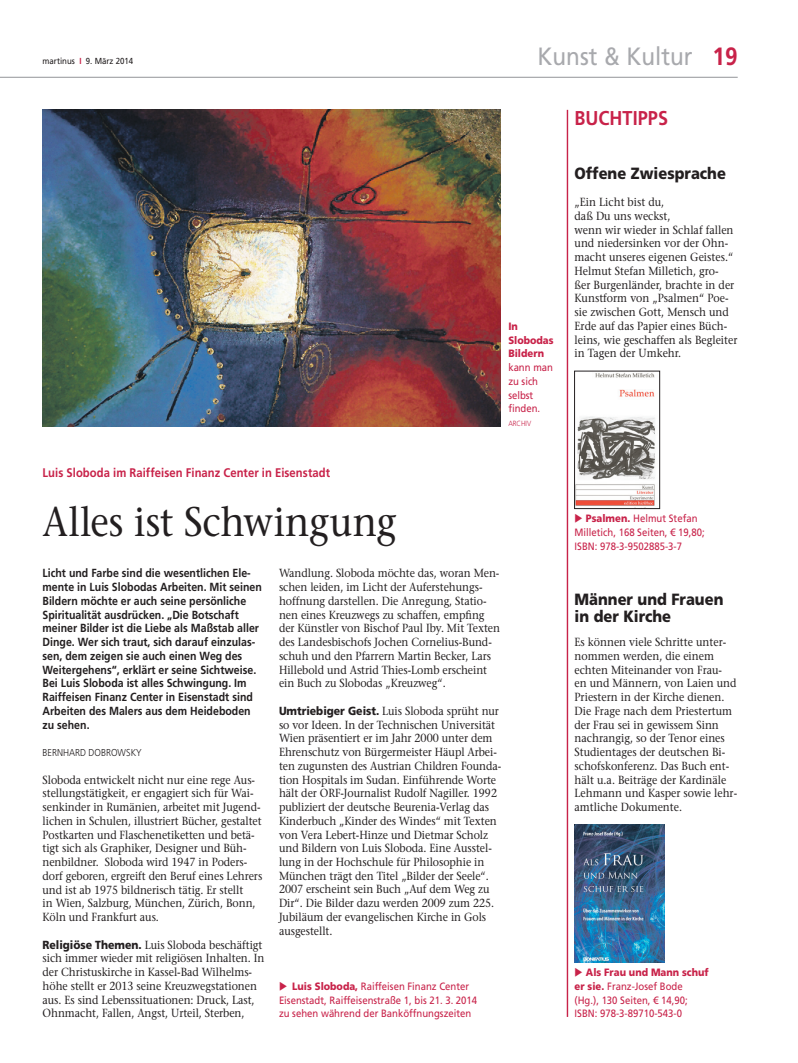
<style>
.page{position:relative;width:798px;height:1063px;background:#fff}
.page>*{position:absolute;margin:0;border:0;box-sizing:border-box;transform-origin:0 0}
.t1{font:500 41.25px "Stone Serif Std";letter-spacing:-.005em;color:#231f20;scale:.9 1}
.t2{font:25px "Frutiger LT Std";color:#a8a9ad;scale:.9 1}
.t3{font:700 20px "Frutiger LT Std";color:#c82249;scale:.9 1}
.t4{font:900 16.25px/17.5px "Frutiger LT Std";color:#231f20;scale:.9 1}
.t5{font:700 12.5px "Frutiger LT Std";letter-spacing:.005em;color:#c82249;scale:.9 1}
.t6{font:500 11.75px/13.8px "Stone Serif Std";letter-spacing:-.005em;color:#231f20;scale:.9 1}
.t7{font:700 11.75px/13.8px "Frutiger LT Std";color:#231f20;scale:.9 1}
.t8{font:10.62px/13.8px "Frutiger LT Std";color:#c82249;scale:.9 1}
.t9{font:900 10.62px/13.8px "Frutiger LT Std";color:#c82249;scale:.9 1}
.t10{font:300 10px "Frutiger LT Std";color:#231f20;scale:.9 1}
.t11{font:8.75px "Frutiger LT Std";color:#231f20;scale:.9 1}
.t12{font:300 7.5px "Frutiger LT Std";color:#c82249;scale:.9 1}
.s1{font-weight:700;color:#c82249}
.s2{font-weight:900}
.s3{font-family:"Frutiger LT Std";font-weight:900}
</style>
<div class="page">
<hr style="left:0;top:77px;width:737px;height:1px;background:#a8a9ad">
<hr style="left:566px;top:110px;width:2px;height:907px;background:#c82249">
<img style="left:43px;top:110px;width:457px;height:316px">
<img style="left:576px;top:373px;width:79px;height:133px">
<div style="left:574px;top:371px;width:85px;height:138px;border:1px solid #231f20"></div>
<img style="left:574px;top:825px;width:90px;height:137px">
<p class="t11" style="left:43px;top:56px;width:102px">martinus <span class="s1">I</span> 9. März 2014</p>
<p class="t5" style="left:43px;top:466px;width:321px">Luis Sloboda im Raiffeisen Finanz Center in Eisenstadt</p>
<h1 class="t1" style="left:43px;top:497px;width:394px">Alles ist Schwingung</h1>
<h2 class="t2" style="left:537px;top:41px;width:224px">Kunst &amp; Kultur <span class="s1">19</span></h2>
<p class="t9" style="left:508px;top:319px;width:52px">In<br>Slobodas<br>Bildern</p>
<p class="t8" style="left:508px;top:361px;width:51px">kann man zu sich selbst finden.</p>
<p class="t12" style="left:508px;top:419px;width:27px">ARCHIV</p>
<h3 class="t3" style="left:574px;top:106px;width:105px">Buchtipps</h3>
<h3 class="t4" style="left:574px;top:164px;width:170px">Offene Zwiesprache</h3>
<p class="t6" style="left:574px;top:195px;width:182px">„Ein Licht bist du,<br>daß Du uns weckst,<br>wenn wir wieder in Schlaf fallen und niedersinken vor der Ohn&shy;macht unseres eigenen Geistes.“<br>Helmut Stefan Milletich, gro&shy;ßer Burgenländer, brachte in der<br>Kunstform von „Psalmen“ Poe&shy;sie zwischen Gott, Mensch und<br>Erde auf das Papier eines Büch&shy;leins, wie geschaffen als Begleiter in Tagen der Umkehr.</p>
<p class="t8" style="left:574px;top:512px;width:146px">◆ <span class="s2">Psalmen.</span> Helmut Stefan<br>Milletich, 168 Seiten, € 19,80;<br>ISBN: 978-3-9502885-3-7</p>
<p class="t7" style="left:43px;top:566px;width:245px">Licht und Farbe sind die wesentlichen Ele&shy;mente in Luis Slobodas Arbeiten. Mit seinen Bildern möchte er auch seine persönliche Spiritualität ausdrücken. „Die Botschaft meiner Bilder ist die Liebe als Maßstab aller Dinge. Wer sich traut, sich darauf einzulas&shy;sen, dem zeigen sie auch einen Weg des Weitergehens“, erklärt er seine Sichtweise.<br>Bei Luis Sloboda ist alles Schwingung. Im Raiffeisen Finanz Center in Eisenstadt sind Arbeiten des Malers aus dem Heideboden zu sehen.</p>
<p class="t10" style="left:43px;top:747px;width:112px">BERNHARD DOBROWSKY</p>
<p class="t6" style="left:43px;top:773px;width:245px">Sloboda entwickelt nicht nur eine rege Aus&shy;stellungstätigkeit, er engagiert sich für Wai&shy;senkinder in Rumänien, arbeitet mit Jugend&shy;lichen in Schulen, illustriert Bücher, gestaltet Postkarten und Flaschenetiketten und betä&shy;tigt sich als Graphiker, Designer und Büh&shy;nenbildner. Sloboda wird 1947 in Poders&shy;dorf geboren, ergreift den Beruf eines Lehrers und ist ab 1975 bildnerisch tätig. Er stellt<br>in Wien, Salzburg, München, Zürich, Bonn, Köln und Frankfurt aus.</p>
<p class="t6" style="left:43px;top:938px;width:248px"><span class="s3">Religiöse Themen.</span> Luis Sloboda beschäftigt sich immer wieder mit religiösen Inhalten. In der Christuskirche in Kassel-Bad Wilhelms&shy;höhe stellt er 2013 seine Kreuzwegstationen aus. Es sind Lebenssituationen: Druck, Last, Ohnmacht, Fallen, Angst, Urteil, Sterben,</p>
<p class="t6" style="left:279px;top:566px;width:247px">Wandlung. Sloboda möchte das, woran Men&shy;schen leiden, im Licht der Auferstehungs&shy;hoffnung darstellen. Die Anregung, Statio&shy;nen eines Kreuzwegs zu schaffen, empfing der Künstler von Bischof Paul Iby. Mit Texten des Landesbischofs Jochen Cornelius-Bund&shy;schuh und den Pfarrern Martin Becker, Lars Hillebold und Astrid Thies-Lomb erscheint ein Buch zu Slobodas „Kreuzweg“.</p>
<p class="t6" style="left:279px;top:704px;width:248px"><span class="s3">Umtriebiger Geist.</span> Luis Sloboda sprüht nur so vor Ideen. In der Technischen Universität Wien präsentiert er im Jahr 2000 unter dem Ehrenschutz von Bürgermeister Häupl Arbei&shy;ten zugunsten des Austrian Children Founda&shy;tion Hospitals im Sudan. Einführende Worte hält der ORF-Journalist Rudolf Nagiller. 1992 publiziert der deutsche Beurenia-Verlag das Kinderbuch „Kinder des Windes“ mit Texten von Vera Lebert-Hinze und Dietmar Scholz und Bildern von Luis Sloboda. Eine Ausstel&shy;lung in der Hochschule für Philosophie in München trägt den Titel „Bilder der Seele“.<br>2007 erscheint sein Buch „Auf dem Weg zu Dir“. Die Bilder dazu werden 2009 zum 225.<br>Jubiläum der evangelischen Kirche in Gols ausgestellt.</p>
<p class="t8" style="left:279px;top:979px;width:222px;text-align:center"><span class="s2">Luis Sloboda,</span> Raiffeisen Finanz Center<br>Eisenstadt, Raiffeisenstraße 1, bis 21. 3. 2014 zu sehen während der Banköffnungszeiten</p>
<h3 class="t4" style="left:574px;top:590px;width:167px">Männer und Frauen in der Kirche</h3>
<p class="t6" style="left:574px;top:635px;width:182px">Es können viele Schritte unter&shy;nommen werden, die einem echten Miteinander von Frau&shy;en und Männern, von Laien und<br>Priestern in der Kirche dienen.<br>Die Frage nach dem Priestertum der Frau sei in gewissem Sinn nachrangig, so der Tenor eines<br>Studientages der deutschen Bi&shy;schofskonferenz. Das Buch ent&shy;hält u.a. Beiträge der Kardinäle<br>Lehmann und Kasper sowie lehr&shy;amtliche Dokumente.</p>
<p class="t8" style="left:574px;top:966px;width:151px">◆ <span class="s2">Als Frau und Mann schuf er sie.</span> Franz-Josef Bode (Hg.), 130 Seiten, € 14,90;<br>ISBN: 978-3-89710-543-0</p>
</div>
